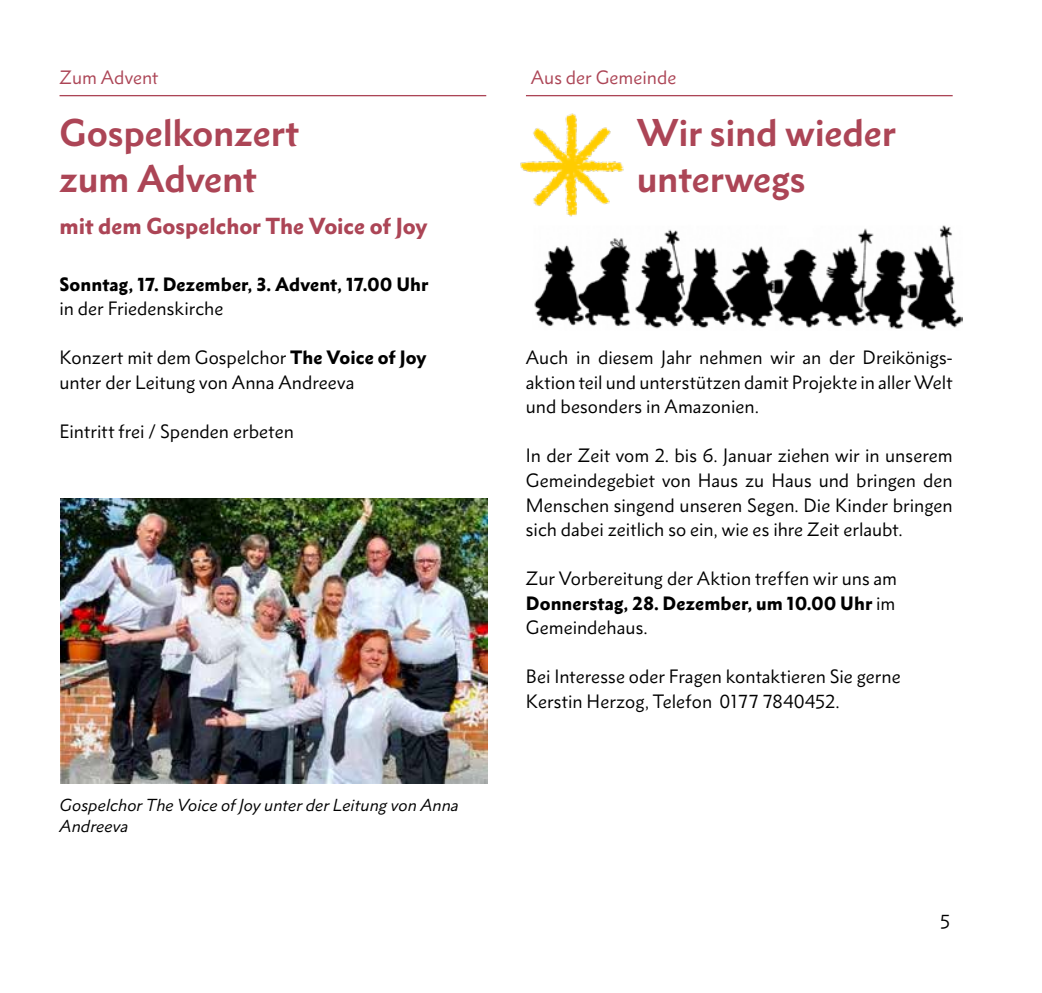
<style>
.page{position:relative;width:1042px;height:993px;background:#fff}
.page>*{position:absolute;margin:0;border:0;box-sizing:border-box;transform-origin:0 0}
.t1{font:700 35px/45.5px "Metro Nova Pro";letter-spacing:-.005em;color:#ac4556}
.t2{font:900 21px "Metro Nova Pro";color:#ac4556}
.t3{font:17.5px/24.5px "Metro Nova Pro";color:#000;text-align:justify}
.t4{font:900 17.5px "Metro Nova Pro";letter-spacing:.005em;color:#000}
.t5{font:17.5px "Metro Nova Pro";color:#ac4556}
.t6{font:italic 15.75px/21px "Metro Nova Pro";letter-spacing:.005em;color:#000}
.s1{font-weight:900}
</style>
<div class="page">
<hr style="left:60px;top:95px;width:426px;height:1px;background:#ac4556">
<hr style="left:526px;top:95px;width:426px;height:1px;background:#ac4556">
<img style="left:60px;top:498px;width:427px;height:285px">
<img style="left:534px;top:225px;width:428px;height:105px">
<img style="left:520px;top:113px;width:117px;height:116px">
<p class="t5" style="left:60px;top:66px;width:100px">Zum Advent</p>
<h1 class="t1" style="left:60px;top:110px;width:241px">Gospelkonzert zum Advent</h1>
<p class="t2" style="left:60px;top:212px;width:369px">mit dem Gospelchor The Voice of Joy</p>
<p class="t4" style="left:60px;top:273px;width:370px">Sonntag, 17. Dezember, 3. Advent, 17.00 Uhr</p>
<p class="t3" style="left:60px;top:296px;width:165px">in der Friedenskirche</p>
<p class="t3" style="left:60px;top:345px;width:368px">Konzert mit dem Gospelchor <span class="s1">The Voice of Joy </span>unter der Leitung von Anna Andreeva</p>
<p class="t3" style="left:60px;top:419px;width:236px">Eintritt frei / Spenden erbeten</p>
<p class="t6" style="left:60px;top:793px;width:401px">Gospelchor The Voice of Joy unter der Leitung von Anna<br>Andreeva</p>
<p class="t5" style="left:531px;top:66px;width:147px">Aus der Gemeinde</p>
<h1 class="t1" style="left:637px;top:110px;width:261px">Wir sind wieder unterwegs</h1>
<p class="t3" style="left:526px;top:345px;width:428px">Auch in diesem Jahr nehmen wir an der Dreikönigs&shy;aktion teil und unterstützen damit Projekte in aller Welt und besonders in Amazonien.</p>
<p class="t3" style="left:526px;top:443px;width:428px">In der Zeit vom 2. bis 6. Januar ziehen wir in unserem Gemeindegebiet von Haus zu Haus und bringen den Menschen singend unseren Segen. Die Kinder bringen sich dabei zeitlich so ein, wie es ihre Zeit erlaubt.</p>
<p class="t3" style="left:526px;top:566px;width:373px">Zur Vorbereitung der Aktion treffen wir uns am <span class="s1">Donnerstag, 28. Dezember, um 10.00 Uhr</span> im Gemeindehaus.</p>
<p class="t3" style="left:526px;top:664px;width:376px">Bei Interesse oder Fragen kontaktieren Sie gerne<br>Kerstin Herzog, Telefon 0177 7840452.</p>
<p class="t3" style="left:940px;top:909px;width:12px">5</p>
</div>
